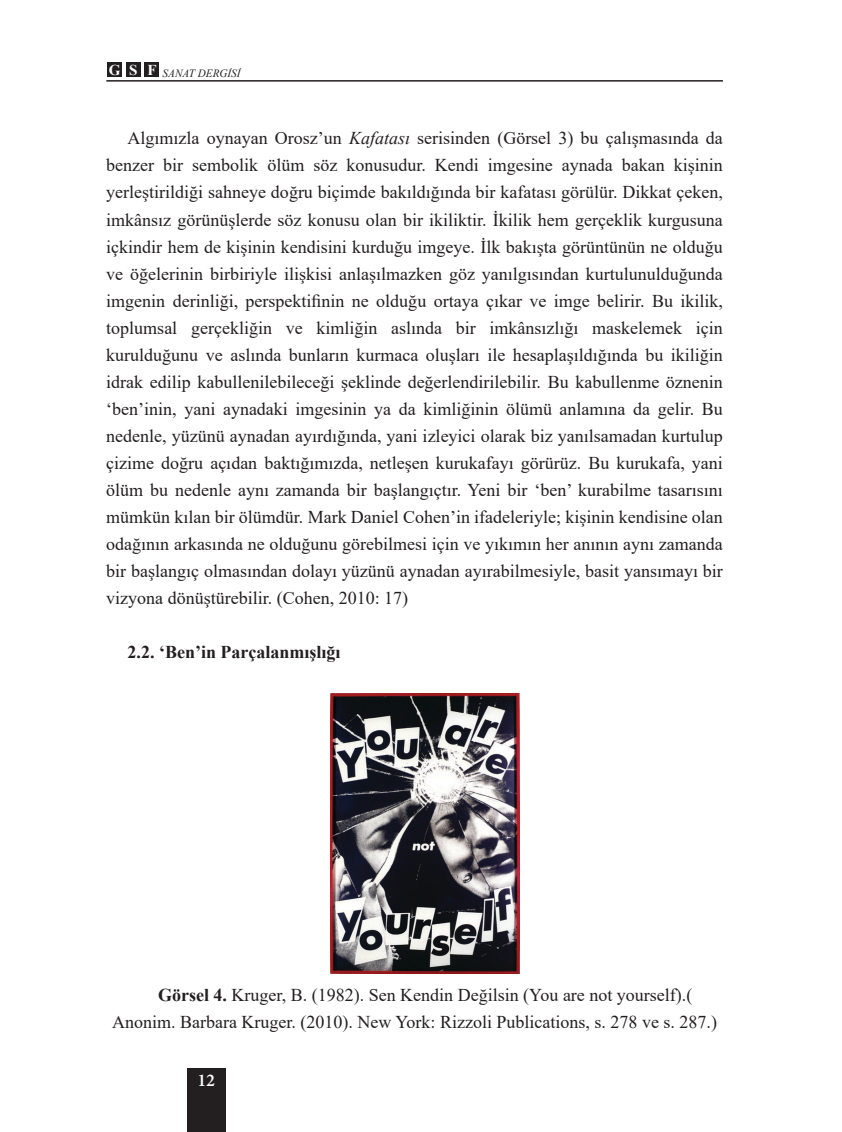
<style>
.page{position:relative;width:842px;height:1132px;background:#fff}
.page>*{position:absolute;margin:0;border:0;box-sizing:border-box;transform-origin:0 0}
.footnote_text{font:18px/27px "Times New Roman";color:#231f20;text-align:justify}
.t1{font:700 18px "Times New Roman";color:#231f20}
.t2{font:600 18px "Minion Pro";color:#fff}
.t3{font:italic 11.25px "Times New Roman";color:#231f20}
.s1{font-style:italic}
.s2{font-weight:700}
</style>
<div class="page">
<hr style="left:106px;top:80px;width:617px;height:2px;background:#231f20">
<div style="left:187px;top:1067px;width:38px;height:64px;background:#231f20"></div>
<div style="left:107px;top:62px;width:15px;height:15px;background:#231f20"></div>
<div style="left:126px;top:62px;width:15px;height:15px;background:#231f20"></div>
<div style="left:144px;top:62px;width:15px;height:15px;background:#231f20"></div>
<img style="left:331px;top:693px;width:189px;height:280px">
<p class="t3" style="left:109px;top:65px;width:133px"><sup>G</sup> <sup>S</sup> <sup>F</sup> SANAT DERGİSİ</p>
<p class="footnote_text" style="left:106px;top:124px;width:618px;text-indent:21px">Algımızla oynayan Orosz’un <span class="s1">Kafatası</span> serisinden (Görsel 3) bu çalışmasında da benzer bir sembolik ölüm söz konusudur. Kendi imgesine aynada bakan kişinin yerleştirildiği sahneye doğru biçimde bakıldığında bir kafatası görülür. Dikkat çeken, imkânsız görünüşlerde söz konusu olan bir ikiliktir. İkilik hem gerçeklik kurgusuna içkindir hem de kişinin kendisini kurduğu imgeye. İlk bakışta görüntünün ne olduğu ve öğelerinin birbiriyle ilişkisi anlaşılmazken göz yanılgısından kurtulunulduğunda imgenin derinliği, perspektifinin ne olduğu ortaya çıkar ve imge belirir. Bu ikilik, toplumsal gerçekliğin ve kimliğin aslında bir imkânsızlığı maskelemek için kurulduğunu ve aslında bunların kurmaca oluşları ile hesaplaşıldığında bu ikiliğin idrak edilip kabullenilebileceği şeklinde değerlendirilebilir. Bu kabullenme öznenin ‘ben’inin, yani aynadaki imgesinin ya da kimliğinin ölümü anlamına da gelir. Bu nedenle, yüzünü aynadan ayırdığında, yani izleyici olarak biz yanılsamadan kurtulup çizime doğru açıdan baktığımızda, netleşen kurukafayı görürüz. Bu kurukafa, yani ölüm bu nedenle aynı zamanda bir başlangıçtır. Yeni bir ‘ben’ kurabilme tasarısını mümkün kılan bir ölümdür. Mark Daniel Cohen’in ifadeleriyle; kişinin kendisine olan odağının arkasında ne olduğunu görebilmesi için ve yıkımın her anının aynı zamanda bir başlangıç olmasından dolayı yüzünü aynadan ayırabilmesiyle, basit yansımayı bir vizyona dönüştürebilir. (Cohen, 2010: 17)</p>
<p class="t1" style="left:128px;top:638px;width:215px">2.2. ‘Ben’in Parçalanmışlığı</p>
<p class="footnote_text" style="left:112px;top:980px;width:606px;text-indent:46px"><span class="s2">Görsel 4.</span> Kruger, B. (1982). Sen Kendin Değilsin (You are not yourself).(<br>Anonim. Barbara Kruger. (2010). New York: Rizzoli Publications, s. 278 ve s. 287.)</p>
<p class="t2" style="left:197px;top:1067px;width:19px">12</p>
</div>
